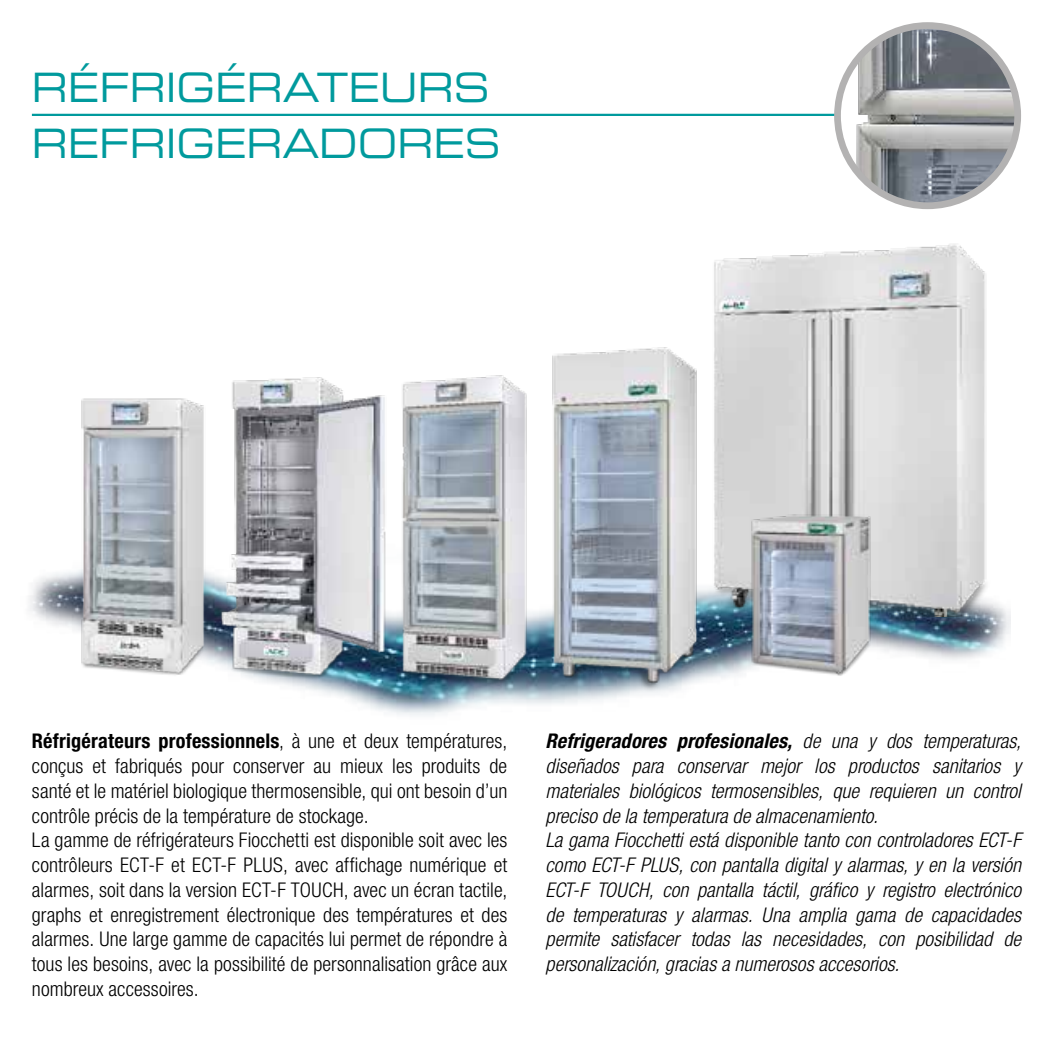
<style>
.page{position:relative;width:1053px;height:1053px;background:#fff}
.page>*{position:absolute;margin:0;border:0;box-sizing:border-box;transform-origin:0 0}
.t1{font:40.5px "Eurostile LT Std Ex 2";color:#009a9d;scale:.9 1}
.t2{font:300 condensed 20.25px/24.8px "Helvetica Neue LT Std";letter-spacing:.005em;color:#000}
.t3{font:italic 300 condensed 20.25px/24.8px "Helvetica Neue LT Std";color:#000}
.s1{font-weight:700}
</style>
<div class="page">
<img style="left:29px;top:572px;width:981px;height:144px">
<img style="left:705px;top:244px;width:293px;height:372px">
<img style="left:546px;top:347px;width:159px;height:346px">
<img style="left:396px;top:375px;width:137px;height:312px">
<hr style="left:32px;top:114px;width:874px;height:2px;background:#009a9d">
<img style="left:837px;top:26px;width:180px;height:180px;border-radius:90px">
<div style="left:834px;top:22px;width:186px;height:187px;border:7px solid #b3b2b2;border-radius:50%"></div>
<img style="left:73px;top:398px;width:139px;height:282px">
<img style="left:747px;top:511px;width:127px;height:168px">
<img style="left:212px;top:377px;width:180px;height:305px">
<h1 class="t1" style="left:32px;top:60px;width:510px">RÉFRIGÉRATEURS</h1>
<h1 class="t1" style="left:32px;top:116px;width:522px">REFRIGERADORES</h1>
<p class="t2" style="left:32px;top:728px;width:477px"><span class="s1">Réfrigérateurs professionnels</span>, à une et deux températures, conçus et fabriqués pour conserver au mieux les produits de santé et le matériel biologique thermosensible, qui ont besoin d’un contrôle précis de la température de stockage.<br>La gamme de réfrigérateurs Fiocchetti est disponible soit avec les contrôleurs ECT-F et ECT-F PLUS, avec affichage numérique et alarmes, soit dans la version ECT-F TOUCH, avec un écran tactile, graphs et enregistrement électronique des températures et des alarmes. Une large gamme de capacités lui permet de répondre à tous les besoins, avec la possibilité de personnalisation grâce aux nombreux accessoires.</p>
<p class="t3" style="left:545px;top:729px;width:477px"><span class="s1">Refrigeradores profesionales,</span> de una y dos temperaturas, diseñados para conservar mejor los productos sanitarios y materiales biológicos termosensibles, que requieren un control preciso de la temperatura de almacenamiento.<br>La gama Fiocchetti está disponible tanto con controladores ECT-F como ECT-F PLUS, con pantalla digital y alarmas, y en la versión ECT-F TOUCH, con pantalla táctil, gráfico y registro electrónico de temperaturas y alarmas. Una amplia gama de capacidades permite satisfacer todas las necesidades, con posibilidad de personalización, gracias a numerosos accesorios.</p>
</div>
